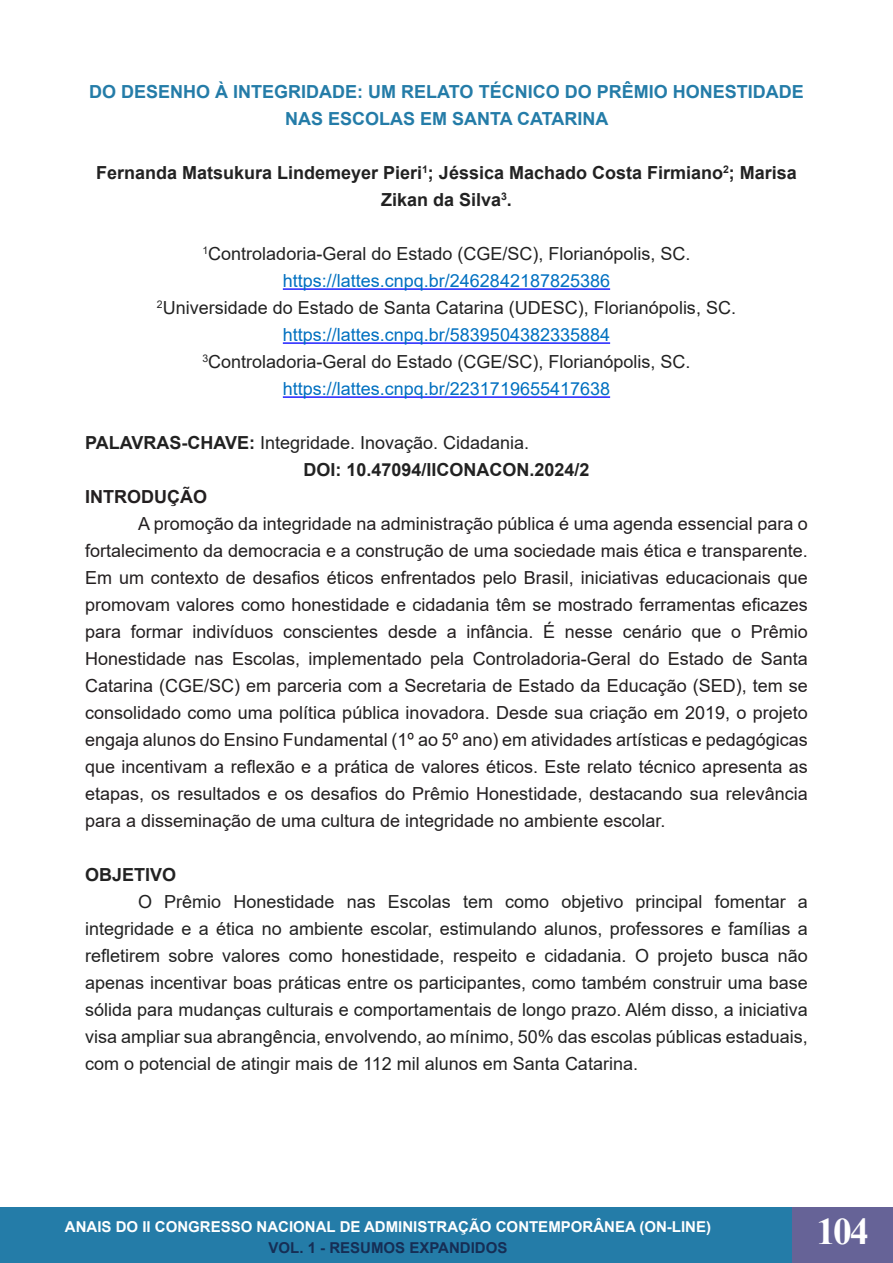
<style>
.page{position:relative;width:893px;height:1263px;background:#fff}
.page>*{position:absolute;margin:0;border:0;box-sizing:border-box;transform-origin:0 0}
.t1{font:700 37.5px "Times New Roman";color:#fff}
.t2{font:18px/27px "Arial";color:#231f20;text-align:justify}
.t3{font:18px/27px "Arial";color:#222;text-align:justify}
.t4{font:700 18px/27px "Arial";color:#222;text-align:center}
.t5{font:18px "Arial";color:#0070c0}
.t6{font:700 18px/27px "Arial";color:#247ca8;text-align:center}
.t7{font:700 18px "Arial";color:#231f20}
.t8{font:700 15px "Arial";color:#fff}
.t9{font:700 15px "Arial";color:#162e55}
.s1{font-weight:700}
</style>
<div class="page">
<div style="left:0;top:1208px;width:893px;height:55px;background:#247ca8"></div>
<div style="left:792px;top:1208px;width:101px;height:55px;background:#666397"></div>
<hr style="left:283px;top:288px;width:327px;height:2px;background:#00f">
<hr style="left:283px;top:342px;width:327px;height:2px;background:#00f">
<hr style="left:283px;top:396px;width:327px;height:2px;background:#00f">
<p class="t6" style="left:89px;top:79px;width:716px">DO DESENHO À INTEGRIDADE: UM RELATO TÉCNICO DO PRÊMIO HONESTIDADE<br>NAS ESCOLAS EM SANTA CATARINA</p>
<p class="t4" style="left:96px;top:160px;width:702px">Fernanda Matsukura Lindemeyer Pieri<sup>1</sup>; Jéssica Machado Costa Firmiano<sup>2</sup>; Marisa<br>Zikan da Silva<sup>3</sup>.</p>
<p class="t3" style="left:202px;top:240px;width:489px"><sup>1</sup>Controladoria-Geral do Estado (CGE/SC), Florianópolis, SC.</p>
<p class="t5" style="left:283px;top:268px;width:329px">https://lattes.cnpq.br/2462842187825386</p>
<p class="t3" style="left:157px;top:294px;width:581px"><sup>2</sup>Universidade do Estado de Santa Catarina (UDESC), Florianópolis, SC.</p>
<p class="t5" style="left:283px;top:322px;width:329px">https://lattes.cnpq.br/5839504382335884</p>
<p class="t3" style="left:202px;top:348px;width:489px"><sup>3</sup>Controladoria-Geral do Estado (CGE/SC), Florianópolis, SC.</p>
<p class="t5" style="left:283px;top:376px;width:329px">https://lattes.cnpq.br/2231719655417638</p>
<p class="t3" style="left:85px;top:429px;width:446px"><span class="s1">PALAVRAS-CHAVE:</span> Integridade. Inovação. Cidadania.</p>
<p class="t4" style="left:303px;top:457px;width:288px">DOI: 10.47094/IICONACON.2024/2</p>
<p class="t7" style="left:85px;top:484px;width:123px">INTRODUÇÃO</p>
<p class="t2" style="left:85px;top:510px;width:724px;text-indent:53px">A promoção da integridade na administração pública é uma agenda essencial para o fortalecimento da democracia e a construção de uma sociedade mais ética e transparente.<br>Em um contexto de desafios éticos enfrentados pelo Brasil, iniciativas educacionais que promovam valores como honestidade e cidadania têm se mostrado ferramentas eficazes para formar indivíduos conscientes desde a infância. É nesse cenário que o Prêmio Honestidade nas Escolas, implementado pela Controladoria-Geral do Estado de Santa Catarina (CGE/SC) em parceria com a Secretaria de Estado da Educação (SED), tem se consolidado como uma política pública inovadora. Desde sua criação em 2019, o projeto engaja alunos do Ensino Fundamental (1º ao 5º ano) em atividades artísticas e pedagógicas que incentivam a reflexão e a prática de valores éticos. Este relato técnico apresenta as etapas, os resultados e os desafios do Prêmio Honestidade, destacando sua relevância para a disseminação de uma cultura de integridade no ambiente escolar.</p>
<p class="t4" style="left:85px;top:862px;width:93px">OBJETIVO</p>
<p class="t3" style="left:85px;top:888px;width:724px;text-indent:53px">O Prêmio Honestidade nas Escolas tem como objetivo principal fomentar a integridade e a ética no ambiente escolar, estimulando alunos, professores e famílias a refletirem sobre valores como honestidade, respeito e cidadania. O projeto busca não apenas incentivar boas práticas entre os participantes, como também construir uma base sólida para mudanças culturais e comportamentais de longo prazo. Além disso, a iniciativa visa ampliar sua abrangência, envolvendo, ao mínimo, 50% das escolas públicas estaduais, com o potencial de atingir mais de 112 mil alunos em Santa Catarina.</p>
<p class="t8" style="left:65px;top:1216px;width:648px">ANAIS DO II CONGRESSO NACIONAL DE ADMINISTRAÇÃO CONTEMPORÂNEA (ON-LINE)</p>
<p class="t9" style="left:269px;top:1237px;width:240px">VOL. 1 - RESUMOS EXPANDIDOS</p>
<h1 class="t1" style="left:816px;top:1204px;width:54px">104</h1>
</div>
